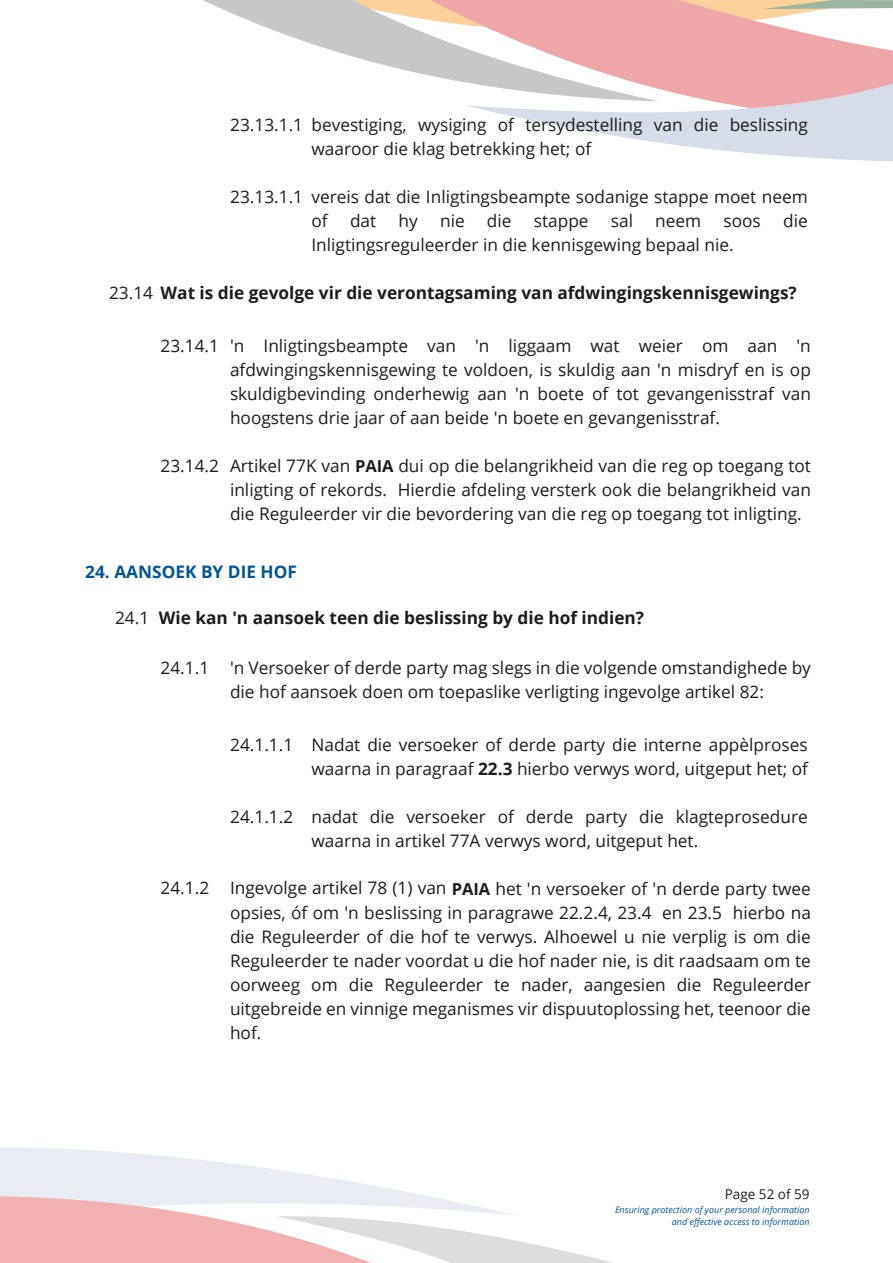
<style>
.page{position:relative;width:893px;height:1263px;background:#fff}
.page>*{position:absolute;margin:0;border:0;box-sizing:border-box;transform-origin:0 0}
.t1{font:17.25px/24px "Open Sans";color:#1c1c1b}
.t2{font:700 17.25px "Open Sans";color:#1c1c1b}
.t3{font:700 17.25px "Open Sans";color:#045496}
.t4{font:13.5px "Open Sans";color:#1c1c1b}
.t5{font:italic 9px/12px "Open Sans";color:#025495;text-align:right}
.s1{font-weight:400}
.s2{font-weight:700;font-size:16.5px}
.s3{font-weight:700}
</style>
<div class="page">
<svg style="left:659px;top:0;width:234px;height:83px;fill:#efa6a9"></svg>
<svg style="left:203px;top:0;width:456px;height:83px"></svg>
<svg style="left:466px;top:83px;width:427px;height:78px"></svg>
<svg style="left:0;top:1147px;width:614px;height:116px"></svg>
<p class="t1" style="left:230px;top:114px;width:74px">23.13.1.1</p>
<p class="t1" style="left:230px;top:186px;width:74px">23.13.1.1</p>
<p class="t1" style="left:311px;top:114px;width:498px">bevestiging, wysiging of tersydestelling van die beslissing waaroor die klag betrekking het; of</p>
<p class="t1" style="left:311px;top:186px;width:498px">vereis dat die Inligtingsbeampte sodanige stappe moet neem of</p>
<p class="t1" style="left:350px;top:210px;width:28px">dat</p>
<p class="t1" style="left:399px;top:210px;width:21px">hy</p>
<p class="t1" style="left:440px;top:210px;width:26px">nie</p>
<p class="t1" style="left:487px;top:210px;width:26px">die</p>
<p class="t1" style="left:534px;top:210px;width:56px">stappe</p>
<p class="t1" style="left:611px;top:210px;width:24px">sal</p>
<p class="t1" style="left:655px;top:210px;width:47px">neem</p>
<p class="t1" style="left:723px;top:210px;width:39px">soos</p>
<p class="t1" style="left:783px;top:210px;width:26px">die</p>
<p class="t1" style="left:311px;top:234px;width:424px">Inligtingsreguleerder in die kennisgewing bepaal nie.</p>
<p class="t2" style="left:109px;top:286px;width:689px"><span class="s1">23.14</span> Wat is die gevolge vir die verontagsaming van afdwingingskennisgewings?</p>
<p class="t1" style="left:161px;top:335px;width:60px">23.14.1</p>
<p class="t1" style="left:230px;top:335px;width:582px;text-align:justify">'n Inligtingsbeampte van 'n liggaam wat weier om aan 'n afdwingingskennisgewing te voldoen, is skuldig aan 'n misdryf en is op skuldigbevinding onderhewig aan 'n boete of tot gevangenisstraf van hoogstens drie jaar of aan beide 'n boete en gevangenisstraf.</p>
<p class="t1" style="left:230px;top:455px;width:582px;text-align:justify">Artikel 77K van <span class="s2">PAIA</span> dui op die belangrikheid van die reg op toegang tot inligting of rekords. Hierdie afdeling versterk ook die belangrikheid van die Reguleerder vir die bevordering van die reg op toegang tot inligting.</p>
<p class="t1" style="left:161px;top:455px;width:60px">23.14.2</p>
<p class="t3" style="left:85px;top:565px;width:213px">24. AANSOEK BY DIE HOF</p>
<p class="t2" style="left:115px;top:611px;width:531px"><span class="s1">24.1</span> Wie kan 'n aansoek teen die beslissing by die hof indien?</p>
<p class="t1" style="left:230px;top:658px;width:582px;text-indent:-69px">24.1.1 'n Versoeker of derde party mag slegs in die volgende omstandighede by die hof aansoek doen om toepaslike verligting ingevolge artikel 82:</p>
<p class="t1" style="left:230px;top:735px;width:65px">24.1.1.1</p>
<p class="t1" style="left:230px;top:807px;width:65px">24.1.1.2</p>
<p class="t1" style="left:311px;top:735px;width:498px">Nadat die versoeker of derde party die interne appËlproses waarna in paragraaf <span class="s3">22.3</span> hierbo verwys word, uitgeput het; of</p>
<p class="t1" style="left:311px;top:807px;width:498px">nadat die versoeker of derde party die klagteprosedure waarna in artikel 77A verwys word, uitgeput het.</p>
<p class="t1" style="left:230px;top:878px;width:582px;text-align:justify;text-indent:-69px">24.1.2 Ingevolge artikel 78 (1) van <span class="s2">PAIA</span> het 'n versoeker of 'n derde party twee opsies, Ûf om 'n beslissing in paragrawe 22.2.4, 23.4 en 23.5 hierbo na die Reguleerder of die hof te verwys. Alhoewel u nie verplig is om die Reguleerder te nader voordat u die hof nader nie, is dit raadsaam om te oorweeg om die Reguleerder te nader, aangesien die Reguleerder uitgebreide en vinnige meganismes vir dispuutoplossing het, teenoor die hof.</p>
<p class="t4" style="left:725px;top:1188px;width:86px">Page 52 of 59</p>
<p class="t5" style="left:615px;top:1205px;width:196px">Ensuring protection of your personal information and effective access to information</p>
</div>
